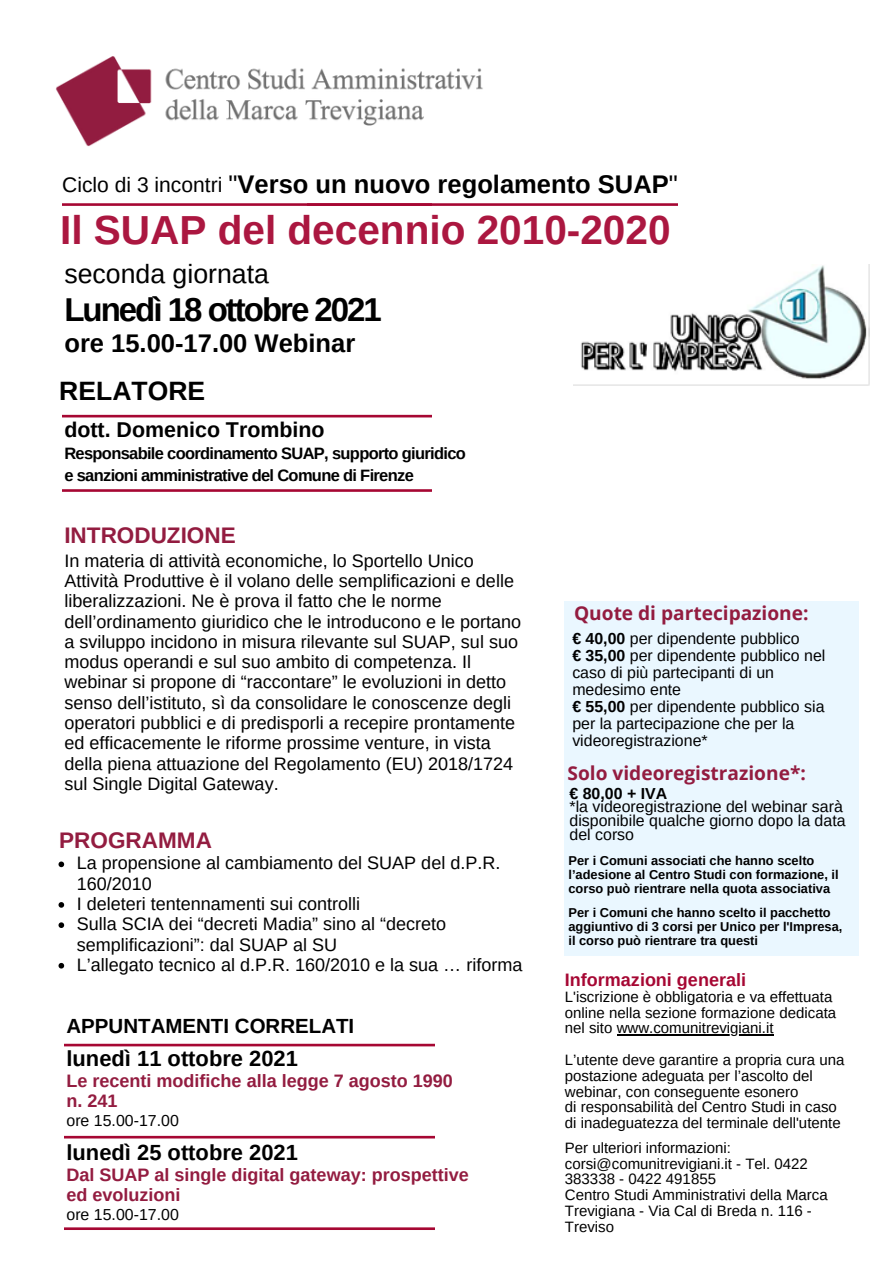
<style>
.page{position:relative;width:894px;height:1264px;background:#fff}
.page>*{position:absolute;margin:0;border:0;box-sizing:border-box;transform-origin:0 0}
.t1{font:700 40.5px "Arimo";color:#ab1740}
.t2{font:700 33px "Arimo";letter-spacing:-.06em;color:#000}
.t3{font:26.7px "Arimo";color:#000}
.t4{font:700 26.55px "Arimo";color:#000}
.t5{font:700 25.5px "Arimo";color:#000}
.t6{font:700 22.5px "Arimo";color:#931c40}
.t7{font:700 21.9px "Arimo";color:#000}
.t8{font:700 21.45px "Arimo";color:#000}
.t9{font:21px "Arimo";color:#000}
.t10{font:700 20.4px "Arimo";color:#000}
.t11{font:700 19.05px "Open Sans";color:#931c40}
.t12{font:18px/20.2px "Arimo";color:#000}
.t13{font:700 18px/20.2px "Arimo";color:#931c40}
.t14{font:700 18px "Arimo";color:#a60733}
.t15{font:700 16.5px "Arimo";letter-spacing:-.04em;color:#000}
.t16{font:15.9px/17px "Arimo";color:#000}
.t17{font:700 15.9px "Arimo";color:#000}
.t18{font:15px/15.8px "Arimo";color:#000}
.t19{font:700 12.9px/14px "Arimo";color:#000}
.s1{font-weight:400}
.s2{font-weight:700}
</style>
<div class="page">
<img style="left:56px;top:56px;width:427px;height:91px">
<svg style="left:62px;top:414px;width:370px;height:3px"></svg>
<svg style="left:64px;top:1043px;width:370px;height:3px"></svg>
<svg style="left:64px;top:1135px;width:370px;height:3px"></svg>
<svg style="left:62px;top:489px;width:370px;height:3px"></svg>
<hr style="left:616px;top:1034px;width:157px;height:1px;background:#000">
<div style="left:564px;top:600px;width:293px;height:355px;background:#eaf7ff"></div>
<svg style="left:58px;top:861px;width:6px;height:6px"></svg>
<svg style="left:58px;top:902px;width:6px;height:5px"></svg>
<svg style="left:58px;top:922px;width:6px;height:6px"></svg>
<svg style="left:58px;top:962px;width:6px;height:6px"></svg>
<svg style="left:64px;top:1227px;width:370px;height:2px"></svg>
<svg style="left:62px;top:203px;width:615px;height:3px;background:#ae2047"></svg>
<img style="left:573px;top:265px;width:296px;height:121px">
<p class="t9" style="left:62px;top:173px;width:161px">Ciclo di 3 incontri</p>
<p class="t5" style="left:228px;top:169px;width:450px"><span class="s1">"</span>Verso un nuovo regolamento SUAP<span class="s1">"</span></p>
<p class="t1" style="left:60px;top:208px;width:611px">Il SUAP del decennio 2010-2020</p>
<p class="t3" style="left:64px;top:258px;width:206px">seconda giornata</p>
<p class="t2" style="left:64px;top:291px;width:319px">Lunedì 18 ottobre 2021</p>
<p class="t5" style="left:64px;top:329px;width:292px">ore 15.00-17.00 Webinar</p>
<p class="t4" style="left:59px;top:376px;width:147px">RELATORE</p>
<p class="t8" style="left:64px;top:417px;width:261px">dott. Domenico Trombino</p>
<p class="t15" style="left:64px;top:444px;width:403px">Responsabile coordinamento SUAP, supporto giuridico</p>
<p class="t15" style="left:64px;top:466px;width:351px">e sanzioni amministrative del Comune di Firenze</p>
<p class="t6" style="left:64px;top:523px;width:173px">INTRODUZIONE</p>
<p class="t12" style="left:64px;top:550px;width:458px">In materia di attività economiche, lo Sportello Unico Attività Produttive è il volano delle semplificazioni e delle liberalizzazioni. Ne è prova il fatto che le norme dell’ordinamento giuridico che le introducono e le portano a sviluppo incidono in misura rilevante sul SUAP, sul suo modus operandi e sul suo ambito di competenza. Il webinar si propone di “raccontare” le evoluzioni in detto senso dell’istituto, sì da consolidare le conoscenze degli operatori pubblici e di predisporli a recepire prontamente ed efficacemente le riforme prossime venture, in vista della piena attuazione del Regolamento (EU) 2018/1724 sul Single Digital Gateway.</p>
<p class="t6" style="left:59px;top:827px;width:154px">PROGRAMMA</p>
<p class="t12" style="left:77px;top:853px;width:425px">La propensione al cambiamento del SUAP del d.P.R.<br>160/2010</p>
<p class="t12" style="left:77px;top:893px;width:285px">I deleteri tentennamenti sui controlli</p>
<p class="t12" style="left:77px;top:913px;width:371px">Sulla SCIA dei “decreti Madia” sino al “decreto semplificazioni”: dal SUAP al SU</p>
<p class="t12" style="left:77px;top:954px;width:447px">L’allegato tecnico al d.P.R. 160/2010 e la sua … riforma</p>
<p class="t10" style="left:66px;top:1015px;width:289px">APPUNTAMENTI CORRELATI</p>
<p class="t7" style="left:66px;top:1046px;width:233px">lunedì 11 ottobre 2021</p>
<p class="t13" style="left:66px;top:1070px;width:388px">Le recenti modifiche alla legge 7 agosto 1990</p>
<p class="t13" style="left:66px;top:1090px;width:53px">n. 241</p>
<p class="t16" style="left:66px;top:1112px;width:114px">ore 15.00-17.00</p>
<p class="t7" style="left:66px;top:1140px;width:233px">lunedì 25 ottobre 2021</p>
<p class="t13" style="left:66px;top:1164px;width:404px">Dal SUAP al single digital gateway: prospettive ed evoluzioni</p>
<p class="t16" style="left:66px;top:1205px;width:114px">ore 15.00-17.00</p>
<p class="t11" style="left:574px;top:600px;width:236px">Quote di partecipazione:</p>
<p class="t16" style="left:572px;top:630px;width:229px"><span class="s2">€ 40,00</span> per dipendente pubblico</p>
<p class="t16" style="left:572px;top:647px;width:254px"><span class="s2">€ 35,00</span> per dipendente pubblico nel caso di più partecipanti di un medesimo ente</p>
<p class="t16" style="left:572px;top:697px;width:254px"><span class="s2">€ 55,00</span> per dipendente pubblico sia per la partecipazione che per la videoregistrazione*</p>
<p class="t11" style="left:567px;top:759px;width:240px">Solo videoregistrazione*:</p>
<p class="t17" style="left:569px;top:784px;width:99px">€ 80,00 + IVA</p>
<p class="t16" style="left:569px;top:800px;width:277px;line-height:13.5px">*la videoregistrazione del webinar sarà disponibile qualche giorno dopo la data del corso</p>
<p class="t19" style="left:568px;top:853px;width:271px">Per i Comuni associati che hanno scelto l’adesione al Centro Studi con formazione, il corso può rientrare nella quota associativa</p>
<p class="t19" style="left:568px;top:905px;width:275px">Per i Comuni che hanno scelto il pacchetto aggiuntivo di 3 corsi per Unico per l'Impresa, il corso può rientrare tra questi</p>
<p class="t14" style="left:564px;top:969px;width:182px">Informazioni generali</p>
<p class="t18" style="left:564px;top:988px;width:273px">L'iscrizione è obbligatoria e va effettuata online nella sezione formazione dedicata nel sito www.comunitrevigiani.it</p>
<p class="t18" style="left:564px;top:1051px;width:281px">L’utente deve garantire a propria cura una postazione adeguata per l’ascolto del webinar, con conseguente esonero</p>
<p class="t18" style="left:564px;top:1099px;width:277px">di responsabilità del Centro Studi in caso di inadeguatezza del terminale dell'utente</p>
<p class="t18" style="left:564px;top:1139px;width:244px">Per ulteriori informazioni: corsi@comunitrevigiani.it - Tel. 0422<br>383338 - 0422 491855</p>
<p class="t18" style="left:564px;top:1186px;width:264px">Centro Studi Amministrativi della Marca<br>Trevigiana - Via Cal di Breda n. 116 -<br>Treviso</p>
</div>
